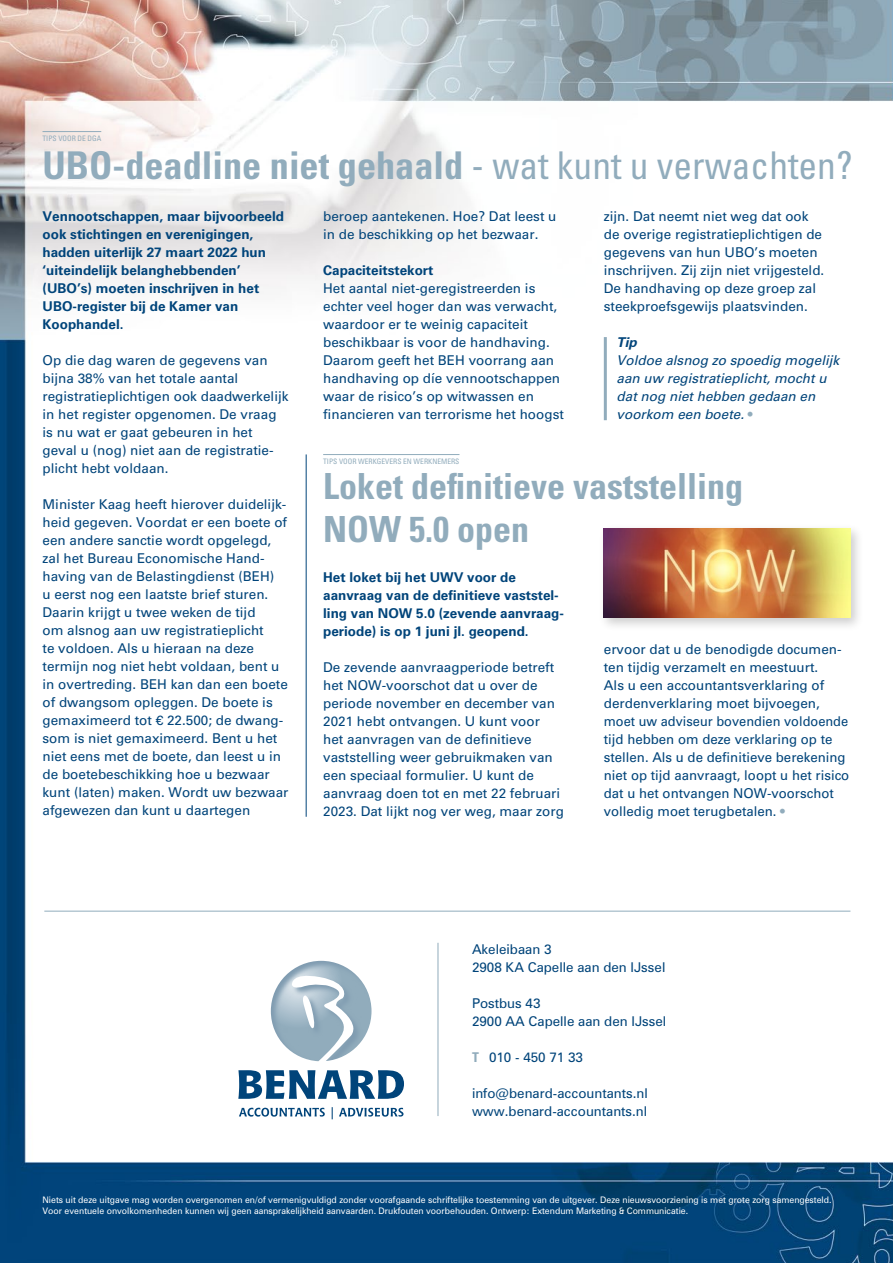
<style>
.page{position:relative;width:893px;height:1263px;background:#fff}
.page>*{position:absolute;margin:0;border:0;box-sizing:border-box;transform-origin:0 0}
.t1{font:700 condensed 38.25px "Univers LT Std";color:#91acbc}
.t2{font:700 condensed 36px/43.2px "Univers LT Std";color:#91acbc}
.t3{font:13.5px/18px "Univers LT Std";color:#00447a}
.t4{font:700 13.5px/18px "Univers LT Std";color:#00447a}
.t5{font:13.5px/18px "Zurich BT";color:#00447a}
.t6{font:italic 13.5px/18px "Univers LT Std";color:#00447a}
.t7{font:italic 700 13.5px "Univers LT Std";color:#00447a}
.t8{font:9px/10.8px "Zurich BT";color:#fff}
.t9{font:condensed 7.5px "Univers LT Std";color:#91acbc}
.s1{font-weight:400}
.s2{font-style:normal;color:#91acbc}
.s3{color:#91acbc}
.s4{font-weight:700;font-stretch:condensed;color:#91acbc}
</style>
<div class="page">
<img style="left:0;top:0;width:893px;height:1263px">
<hr style="left:44px;top:911px;width:806px;height:1px;background:#91acbc">
<svg style="left:231px;top:921px;width:181px;height:198px"></svg>
<hr style="left:438px;top:943px;width:1px;height:173px;background:#91acbc">
<div style="left:598px;top:523px;width:266px;height:109px;background:#000;opacity:.2"></div>
<img style="left:604px;top:528px;width:246px;height:90px">
<hr style="left:43px;top:131px;width:58px;height:1px;background:#91acbc">
<hr style="left:323px;top:454px;width:136px;height:1px;background:#91acbc">
<hr style="left:306px;top:454px;width:1px;height:363px;background:#00447a">
<hr style="left:604px;top:337px;width:3px;height:83px;background:#91acbc">
<p class="t9" style="left:43px;top:133px;width:60px">TIPS VOOR DE DGA</p>
<h1 class="t1" style="left:43px;top:142px;width:812px">UBO-deadline niet gehaald <span class="s1">- wat kunt u verwachten?</span></h1>
<p class="t4" style="left:43px;top:207px;width:243px">Vennootschappen, maar bijvoorbeeld ook stichtingen en verenigingen, hadden uiterlijk 27 maart 2022 hun ‘uiteindelijk belanghebbenden’ (UBO’s) moeten inschrijven in het<br>UBO-register bij de Kamer van<br>Koophandel.</p>
<p class="t3" style="left:43px;top:351px;width:248px">Op die dag waren de gegevens van bijna 38% van het totale aantal registratieplichtigen ook daadwerkelijk in het register opgenomen. De vraag is nu wat er gaat gebeuren in het geval u (nog) niet aan de registratie&shy;plicht hebt voldaan.</p>
<p class="t3" style="left:43px;top:495px;width:248px">Minister Kaag heeft hierover duidelijk&shy;heid gegeven. Voordat er een boete of een andere sanctie wordt opgelegd, zal het Bureau Economische Hand&shy;having van de Belastingdienst (BEH)<br>u eerst nog een laatste brief sturen.<br>Daarin krijgt u twee weken de tijd<br>om alsnog aan uw registratieplicht<br>te voldoen. Als u hieraan na deze termijn nog niet hebt voldaan, bent u in overtreding. BEH kan dan een boete of dwangsom opleggen. De boete is gemaximeerd tot € 22.500; de dwang&shy;som is niet gemaximeerd. Bent u het niet eens met de boete, dan leest u in de boetebeschikking hoe u bezwaar kunt (laten) maken. Wordt uw bezwaar afgewezen dan kunt u daartegen</p>
<p class="t3" style="left:323px;top:207px;width:235px">beroep aantekenen. Hoe? Dat leest u in de beschikking op het bezwaar.</p>
<p class="t4" style="left:323px;top:261px;width:112px">Capaciteitstekort</p>
<p class="t3" style="left:323px;top:279px;width:242px">Het aantal niet-geregistreerden is echter veel hoger dan was verwacht, waardoor er te weinig capaciteit beschikbaar is voor de handhaving.<br>Daarom geeft het BEH voorrang aan handhaving op díe vennootschappen waar de risico’s op witwassen en financieren van terrorisme het hoogst</p>
<p class="t3" style="left:604px;top:207px;width:222px">zijn. Dat neemt niet weg dat ook de overige registratieplichtigen de gegevens van hun UBO’s moeten inschrijven. Zij zijn niet vrijgesteld.<br>De handhaving op deze groep zal steekproefsgewijs plaatsvinden.</p>
<p class="t7" style="left:617px;top:334px;width:22px">Tip</p>
<p class="t6" style="left:617px;top:351px;width:224px">Voldoe alsnog zo spoedig mogelijk aan uw registratieplicht, mocht u dat nog niet hebben gedaan en voorkom een boete. <span class="s2">•</span></p>
<p class="t9" style="left:323px;top:456px;width:138px">TIPS VOOR WERKGEVERS EN WERKNEMERS</p>
<h2 class="t2" style="left:323px;top:465px;width:421px">Loket definitieve vaststelling<br>NOW 5.0 open</h2>
<p class="t4" style="left:323px;top:568px;width:242px">Het loket bij het UWV voor de aanvraag van de definitieve vaststel&shy;ling van NOW 5.0 (zevende aanvraag&shy;periode) is op 1 juni jl. geopend.</p>
<p class="t3" style="left:323px;top:658px;width:242px">De zevende aanvraagperiode betreft het NOW-voorschot dat u over de periode november en december van 2021 hebt ontvangen. U kunt voor<br>het aanvragen van de definitieve vaststelling weer gebruikmaken van een speciaal formulier. U kunt de aanvraag doen tot en met 22 februari 2023. Dat lijkt nog ver weg, maar zorg</p>
<p class="t3" style="left:604px;top:640px;width:247px">ervoor dat u de benodigde documen&shy;ten tijdig verzamelt en meestuurt.<br>Als u een accountantsverklaring of derdenverklaring moet bijvoegen, moet uw adviseur bovendien voldoende tijd hebben om deze verklaring op te stellen. Als u de definitieve berekening niet op tijd aanvraagt, loopt u het risico dat u het ontvangen NOW-voorschot volledig moet terugbetalen. <span class="s3">•</span></p>
<p class="t5" style="left:472px;top:940px;width:195px">Akeleibaan 3<br>2908 KA Capelle aan den IJssel</p>
<p class="t5" style="left:472px;top:994px;width:196px">Postbus 43<br>2900 AA Capelle aan den IJssel</p>
<p class="t5" style="left:472px;top:1048px;width:113px"><span class="s4">T</span> 010 - 450 71 33</p>
<p class="t5" style="left:472px;top:1084px;width:177px">info@benard-accountants.nl www.benard-accountants.nl</p>
<p class="t8" style="left:43px;top:1194px;width:791px">Niets uit deze uitgave mag worden overgenomen en/of vermenigvuldigd zonder voorafgaande schriftelijke toestemming van de uitgever. Deze nieuwsvoorziening is met grote zorg samengesteld.<br>Voor eventuele onvolkomenheden kunnen wij geen aansprakelijkheid aanvaarden. Drukfouten voorbehouden. Ontwerp: Extendum Marketing &amp; Communicatie.</p>
</div>
